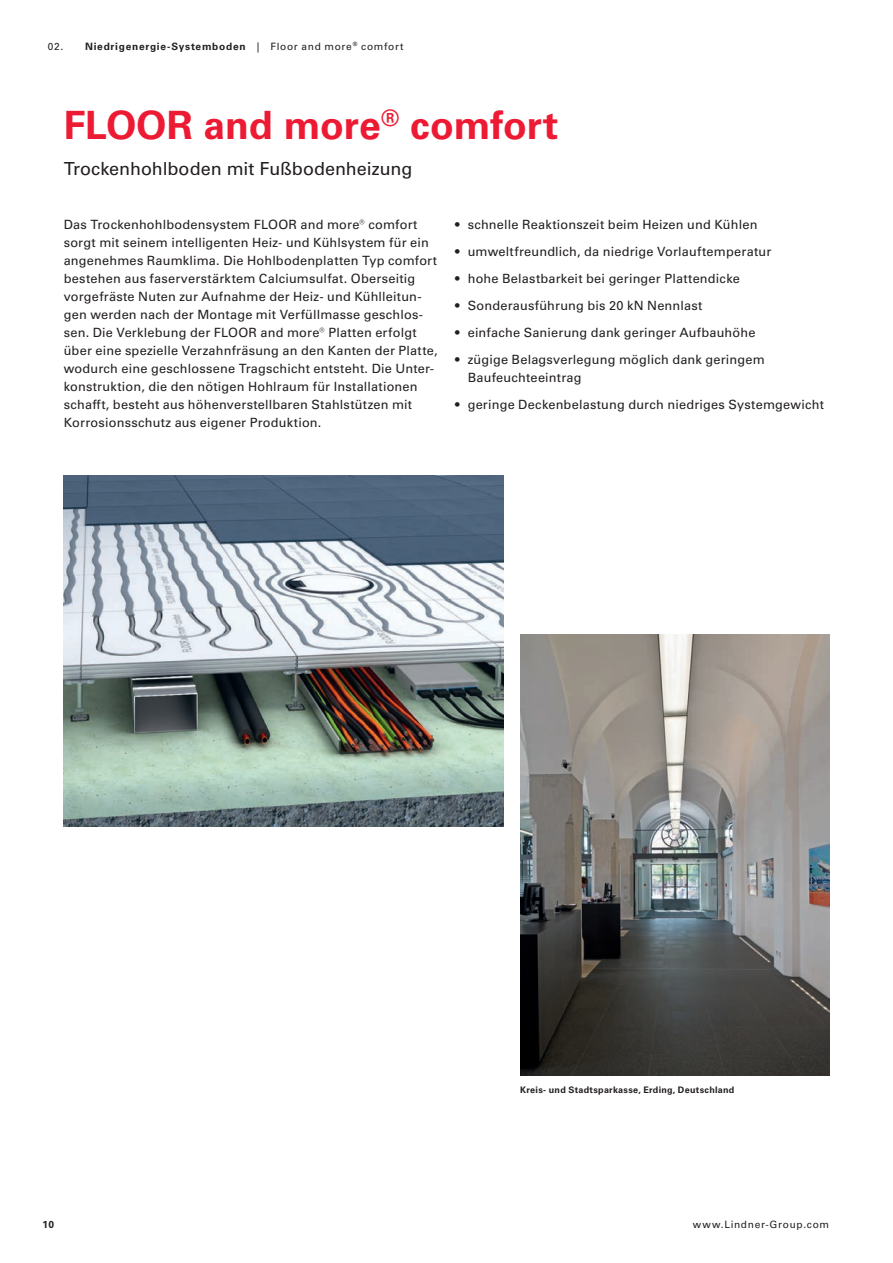
<style>
.page{position:relative;width:893px;height:1263px;background:#fff}
.page>*{position:absolute;margin:0;border:0;box-sizing:border-box;transform-origin:0 0}
.t1{font:700 39px "Univers LT Pro 65";letter-spacing:-.005em;color:#ed1a33}
.t2{font:18px "Univers LT Pro 55 Roman";letter-spacing:-.005em;color:#231f20}
.t3{font:12.75px/18px "Univers LT Pro 55 Roman";letter-spacing:.015em;color:#231f20}
.t4{font:700 10.2px "Univers LT Pro 65";letter-spacing:.07em;color:#231f20}
.t5{font:10.2px "Univers LT Pro 55 Roman";letter-spacing:.07em;color:#231f20}
.t6{font:700 9px "Univers LT Pro 65";letter-spacing:.03em;color:#231f20}
.s1{font-family:"Univers LT Pro 55 Roman";font-weight:400}
</style>
<div class="page">
<img style="left:64px;top:475px;width:439px;height:351px">
<img style="left:520px;top:635px;width:309px;height:441px">
<p class="t5" style="left:48px;top:39px;width:17px">02.</p>
<p class="t4" style="left:85px;top:39px;width:320px">Niedrigenergie-Systemboden <span class="s1">| Floor and more</span><sup>®</sup> <span class="s1">comfort</span></p>
<h1 class="t1" style="left:64px;top:98px;width:496px">FLOOR and more<sup>®</sup> comfort</h1>
<h2 class="t2" style="left:64px;top:156px;width:350px">Trockenhohlboden mit Fußbodenheizung</h2>
<p class="t3" style="left:64px;top:215px;width:375px">Das Trockenhohlbodensystem FLOOR and more® comfort sorgt mit seinem intelligenten Heiz- und Kühlsystem für ein angenehmes Raumklima. Die Hohlbodenplatten Typ comfort bestehen aus faserverstärktem Calciumsulfat. Oberseitig vorgefräste Nuten zur Aufnahme der Heiz- und Kühlleitun&shy;gen werden nach der Montage mit Verfüllmasse geschlos&shy;sen. Die Verklebung der FLOOR and more® Platten erfolgt über eine spezielle Verzahnfräsung an den Kanten der Platte, wodurch eine geschlossene Tragschicht entsteht. Die Unter&shy;konstruktion, die den nötigen Hohlraum für Installationen schafft, besteht aus höhenverstellbaren Stahlstützen mit Korrosionsschutz aus eigener Produktion.</p>
<p class="t3" style="left:455px;top:215px;width:304px">• schnelle Reaktionszeit beim Heizen und Kühlen</p>
<p class="t3" style="left:455px;top:242px;width:318px">• umweltfreundlich, da niedrige Vorlauftemperatur</p>
<p class="t3" style="left:455px;top:269px;width:286px">• hohe Belastbarkeit bei geringer Plattendicke</p>
<p class="t3" style="left:455px;top:296px;width:249px">• Sonderausführung bis 20 kN Nennlast</p>
<p class="t3" style="left:455px;top:323px;width:302px">• einfache Sanierung dank geringer Aufbauhöhe</p>
<p class="t3" style="left:468px;top:350px;width:298px;text-indent:-13px">• zügige Belagsverlegung möglich dank geringem<br>Baufeuchteeintrag</p>
<p class="t3" style="left:455px;top:395px;width:370px">• geringe Deckenbelastung durch niedriges Systemgewicht</p>
<p class="t6" style="left:520px;top:1084px;width:216px">Kreis- und Stadtsparkasse, Erding, Deutschland</p>
<p class="t4" style="left:43px;top:1217px;width:13px">10</p>
<p class="t5" style="left:693px;top:1217px;width:138px">www.Lindner-Group.com</p>
</div>
